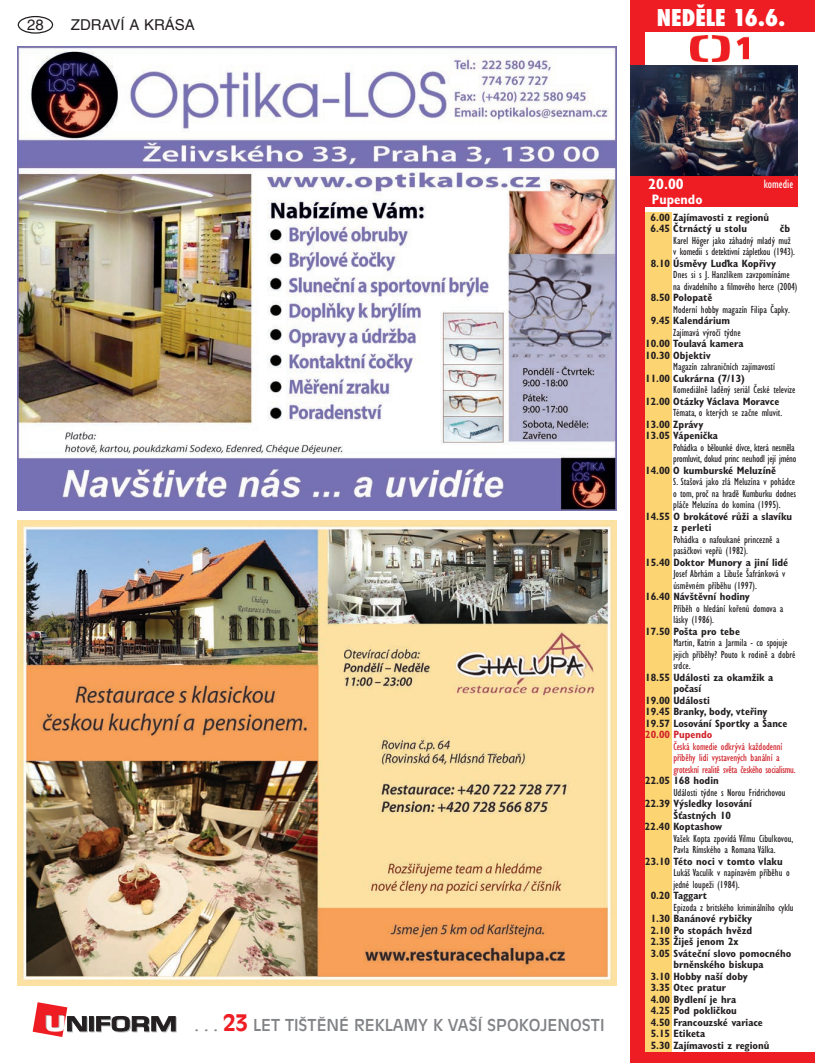
<style>
.page{position:relative;width:815px;height:1063px;background:#fff}
.page>*{position:absolute;margin:0;border:0;box-sizing:border-box;transform-origin:0 0}
.t1{font:800 condensed 22.5px "Futura";color:#fff}
.t2{font:16.25px "Antique Olive CE";color:#808285}
.t3{font:15px "Helvetica CE";color:#231f20}
.t4{font:700 condensed 15px "Gill Sans CE";color:#fff}
.t5{font:700 condensed 13.75px "Gill Sans CE";color:#fff}
.t6{font:condensed 12.5px "Gill Sans CE";color:#fff}
.t7{font:condensed 10.62px/11.5px "Gill Sans CE";color:#231f20}
.t8{font:700 condensed 10.62px/11.5px "Gill Sans CE";color:#231f20}
.t9{font:condensed 10.62px/11.5px "Gill Sans CE";letter-spacing:-.01em;color:#d1232a}
.t10{font:condensed 10.62px/11.5px "Gill Sans CE";letter-spacing:-.02em;color:#231f20}
.t11{font:700 condensed 10.62px "Gill Sans CE";color:#d1232a}
.s1{font-weight:700;font-size:22.5px;color:#ee1d23}
</style>
<div class="page">
<div style="left:18px;top:16px;width:35px;height:18px;border:1px solid #231f20;border-radius:50%"></div>
<svg style="left:90px;top:1017px;width:5px;height:15px"></svg>
<svg style="left:89px;top:1016px;width:5px;height:15px"></svg>
<svg style="left:96px;top:1016px;width:81px;height:16px"></svg>
<svg style="left:33px;top:1002px;width:55px;height:35px"></svg>
<div style="left:631px;top:0;width:184px;height:32px;background:#ee1d23"></div>
<div style="left:631px;top:175px;width:166px;height:32px;background:#ee1d23"></div>
<img style="left:690px;top:35px;width:58px;height:27px">
<div style="left:631px;top:0;width:14px;height:1063px;background:#ee1d23"></div>
<div style="left:631px;top:1052px;width:184px;height:11px;background:#ee1d23"></div>
<div style="left:645px;top:213px;width:26px;height:839px;background:#fdd472"></div>
<img style="left:631px;top:66px;width:166px;height:109px">
<img style="left:18px;top:46px;width:599px;height:464px">
<img style="left:18px;top:521px;width:599px;height:464px">
<h3 class="t3" style="left:27px;top:16px;width:18px">28</h3>
<h3 class="t3" style="left:71px;top:16px;width:125px">ZDRAVÍ A KRÁSA</h3>
<h1 class="t1" style="left:657px;top:2px;width:130px">NEDĚLE 16.6.</h1>
<h2 class="t2" style="left:195px;top:1016px;width:411px">. . . <span class="s1">23</span> LET TIŠTĚNÉ REKLAMY K VAŠÍ SPOKOJENOSTI</h2>
<h3 class="t4" style="left:648px;top:175px;width:37px">20.00</h3>
<p class="t5" style="left:652px;top:191px;width:52px">Pupendo</p>
<p class="t6" style="left:764px;top:176px;width:31px">komedie</p>
<p class="t8" style="left:651px;top:212px;width:120px">6.00 Zajímavosti z regionů<br>6.45 Čtrnáctý u stolu</p>
<p class="t8" style="left:780px;top:223px;width:12px">čb</p>
<p class="t7" style="left:673px;top:235px;width:123px">Karel Höger jako záhadný mladý muž v komedii s detektivní zápletkou (1943).</p>
<p class="t8" style="left:651px;top:258px;width:127px">8.10 Úsměvy Luďka Kopřivy</p>
<p class="t7" style="left:673px;top:269px;width:126px">Dnes si s J. Hanzlíkem zavzpomínáme na divadelního a filmového herce (2004)</p>
<p class="t8" style="left:651px;top:292px;width:63px">8.50 Polopatě</p>
<p class="t7" style="left:673px;top:304px;width:118px">Moderní hobby magazín Filipa Čapky.</p>
<p class="t8" style="left:651px;top:315px;width:81px">9.45 Kalendárium</p>
<p class="t7" style="left:673px;top:327px;width:69px">Zajímavá výročí týdne</p>
<p class="t8" style="left:645px;top:338px;width:100px">10.00 Toulavá kamera<br>10.30 Objektiv</p>
<p class="t7" style="left:673px;top:361px;width:103px">Magazín zahraničních zajímavostí</p>
<p class="t8" style="left:645px;top:373px;width:101px">11.00 Cukrárna (7/13)</p>
<p class="t7" style="left:673px;top:384px;width:124px">Komediálně laděný seriál České televize</p>
<p class="t8" style="left:645px;top:396px;width:136px">12.00 Otázky Václava Moravce</p>
<p class="t7" style="left:673px;top:407px;width:110px">Témata, o kterých se začne mluvit.</p>
<p class="t8" style="left:645px;top:419px;width:74px">13.00 Zprávy<br>13.05 Vápenička</p>
<p class="t10" style="left:673px;top:442px;width:125px">Pohádka o bělounké dívce, která nesměla promluvit, dokud princ neuhodl její jméno</p>
<p class="t8" style="left:645px;top:464px;width:132px">14.00 O kumburské Meluzíně</p>
<p class="t7" style="left:673px;top:476px;width:124px;text-align:justify">S. Stašová jako zlá Meluzína v pohádce o tom, proč na hradě Kumburku dodnes pláče Meluzína do komína (1995).</p>
<p class="t8" style="left:673px;top:510px;width:120px;text-indent:-28px">14.55 O brokátové růži a slavíku z perleti</p>
<p class="t7" style="left:673px;top:533px;width:108px">Pohádka o nafoukané princezně a pasáčkovi vepřů (1982).</p>
<p class="t8" style="left:645px;top:556px;width:145px">15.40 Doktor Munory a jiní lidé</p>
<p class="t7" style="left:673px;top:568px;width:114px">Josef Abrhám a Libuše Šafránková v úsměvném příběhu (1997).</p>
<p class="t8" style="left:645px;top:591px;width:106px">16.40 Návštěvní hodiny</p>
<p class="t7" style="left:673px;top:602px;width:112px">Příběh o hledání kořenů domova a lásky (1986).</p>
<p class="t8" style="left:645px;top:625px;width:96px">17.50 Pošta pro tebe</p>
<p class="t7" style="left:673px;top:637px;width:124px">Martin, Katrin a Jarmila - co spojuje jejich příběhy? Pouto k rodině a dobré srdce.</p>
<p class="t8" style="left:645px;top:671px;width:130px">18.55 Události za okamžik a</p>
<p class="t8" style="left:673px;top:683px;width:29px">počasí</p>
<p class="t8" style="left:645px;top:694px;width:66px">19.00 Události</p>
<p class="t8" style="left:645px;top:706px;width:124px">19.45 Branky, body, vteřiny</p>
<p class="t8" style="left:645px;top:717px;width:144px">19.57 Losování Sportky a Šance</p>
<p class="t11" style="left:645px;top:728px;width:69px">20.00 Pupendo</p>
<p class="t9" style="left:673px;top:740px;width:124px">Česká komedie odkrývá každodenní příběhy lidí vystavených banální a groteskní realitě světa českého socialismu.</p>
<p class="t8" style="left:645px;top:775px;width:75px">22.05 168 hodin</p>
<p class="t7" style="left:673px;top:786px;width:114px">Události týdne s Norou Fridrichovou</p>
<p class="t8" style="left:645px;top:798px;width:108px">22.39 Výsledky losování</p>
<p class="t8" style="left:673px;top:809px;width:59px">Šťastných 10</p>
<p class="t8" style="left:645px;top:821px;width:79px">22.40 Koptashow</p>
<p class="t7" style="left:673px;top:832px;width:122px">Vašek Kopta zpovídá Vilmu Cibulkovou,<br>Pavla Rímského a Romana Válka.</p>
<p class="t8" style="left:645px;top:855px;width:139px">23.10 Této noci v tomto vlaku</p>
<p class="t7" style="left:673px;top:867px;width:118px">Lukáš Vaculík v napínavém příběhu o jedné loupeži (1984).</p>
<p class="t8" style="left:651px;top:890px;width:58px">0.20 Taggart</p>
<p class="t7" style="left:673px;top:901px;width:122px">Epizoda z britského kriminálního cyklu</p>
<p class="t8" style="left:651px;top:913px;width:103px">1.30 Banánové rybičky</p>
<p class="t8" style="left:651px;top:924px;width:103px">2.10 Po stopách hvězd</p>
<p class="t8" style="left:651px;top:936px;width:89px">2.35 Žiješ jenom 2x</p>
<p class="t8" style="left:651px;top:947px;width:142px">3.05 Sváteční slovo pomocného</p>
<p class="t8" style="left:673px;top:959px;width:92px">brněnského biskupa</p>
<p class="t8" style="left:651px;top:970px;width:99px">3.10 Hobby naší doby</p>
<p class="t8" style="left:651px;top:982px;width:77px">3.35 Otec pratur</p>
<p class="t8" style="left:651px;top:993px;width:87px">4.00 Bydlení je hra</p>
<p class="t8" style="left:651px;top:1005px;width:88px">4.25 Pod pokličkou</p>
<p class="t8" style="left:651px;top:1016px;width:114px">4.50 Francouzské variace</p>
<p class="t8" style="left:651px;top:1028px;width:56px">5.15 Etiketa</p>
<p class="t8" style="left:651px;top:1039px;width:120px">5.30 Zajímavosti z regionů</p>
</div>
